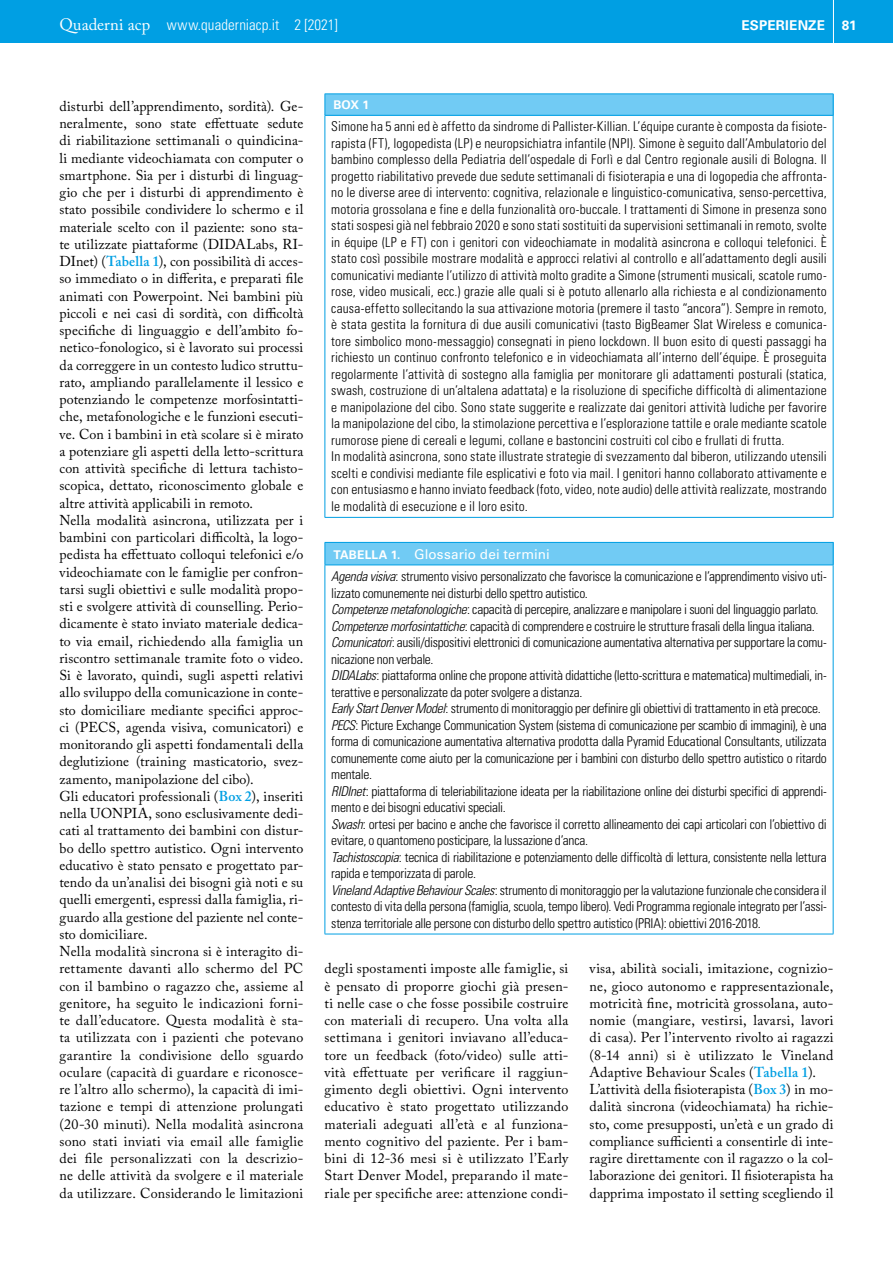
<style>
.page{position:relative;width:893px;height:1263px;background:#fff}
.page>*{position:absolute;margin:0;border:0;box-sizing:border-box;transform-origin:0 0}
.t1{font:300 condensed 15px "Univers LT Std";letter-spacing:.005em;color:#fff}
.t2{font:14.25px/17.2px "Adobe Caslon Pro";letter-spacing:.015em;color:#000}
.t3{font:300 condensed 13.5px/16.5px "Univers LT Std";color:#000}
.t4{font:300 condensed 13.5px/16.5px "Univers LT Std";letter-spacing:-.02em;color:#000}
.t5{font:700 13.5px "Univers LT Std";color:#fff}
.t6{font:700 12px "Univers LT Std";color:#fff}
.s1{font-family:"Adobe Caslon Pro";font-weight:400;font-stretch:normal;font-size:16.5px}
.s2{font-style:inherit}
.s3{font-weight:600;color:#009fe3}
.s4{font-weight:700;font-stretch:normal;font-size:12px;color:#fff}
.s5{font-weight:400;font-stretch:normal;color:#fff}
.s6{font-style:italic}
</style>
<div class="page">
<div style="left:0;top:0;width:893px;height:43px;background:#009fe3"></div>
<hr style="left:833px;top:0;width:1px;height:48px;background:#fff">
<div style="left:325px;top:94px;width:508px;height:21px;background:#71cbf4"></div>
<hr style="left:325px;top:116px;width:1px;height:401px;background:#009fe3">
<hr style="left:833px;top:116px;width:1px;height:401px;background:#009fe3">
<hr style="left:325px;top:517px;width:508px;height:1px;background:#009fe3">
<hr style="left:325px;top:94px;width:508px;height:1px;background:#009fe3">
<svg style="left:325px;top:94px;width:1px;height:21px"></svg>
<svg style="left:833px;top:94px;width:1px;height:21px"></svg>
<hr style="left:325px;top:115px;width:508px;height:1px;background:#009fe3">
<div style="left:325px;top:542px;width:508px;height:23px;background:#71cbf4"></div>
<hr style="left:325px;top:565px;width:1px;height:369px;background:#009fe3">
<hr style="left:833px;top:565px;width:1px;height:369px;background:#009fe3">
<hr style="left:325px;top:934px;width:508px;height:1px;background:#009fe3">
<hr style="left:325px;top:542px;width:508px;height:1px;background:#009fe3">
<svg style="left:325px;top:543px;width:1px;height:22px"></svg>
<svg style="left:833px;top:543px;width:1px;height:22px"></svg>
<hr style="left:325px;top:565px;width:508px;height:1px;background:#009fe3">
<p class="t1" style="left:60px;top:15px;width:280px"><span class="s1">Quaderni acp</span> www.quaderniacp.it <span class="s2">2 [2021]</span></p>
<p class="t5" style="left:741px;top:17px;width:18px">ESPERIENZE</p>
<p class="t5" style="left:842px;top:17px;width:16px">81</p>
<p class="t2" style="left:60px;top:97px;width:245px">disturbi dell’apprendimento, sordità). Ge&shy;neralmente, sono state effettuate sedute di riabilitazione settimanali o quindicina&shy;li mediante videochiamata con computer o smartphone. Sia per i disturbi di linguag&shy;gio che per i disturbi di apprendimento è stato possibile condividere lo schermo e il materiale scelto con il paziente: sono sta&shy;te utilizzate piattaforme (DIDALabs, RI-DInet) (<span class="s3">Tabella 1</span>), con possibilità di acces&shy;so immediato o in differita, e preparati file animati con Powerpoint. Nei bambini più piccoli e nei casi di sordità, con difficoltà specifiche di linguaggio e dell’ambito fo&shy;netico-fonologico, si è lavorato sui processi da correggere in un contesto ludico struttu&shy;rato, ampliando parallelamente il lessico e potenziando le competenze morfosintatti&shy;che, metafonologiche e le funzioni esecuti&shy;ve. Con i bambini in età scolare si è mirato a potenziare gli aspetti della letto-scrittura con attività specifiche di lettura tachisto&shy;scopica, dettato, riconoscimento globale e altre attività applicabili in remoto.<br>Nella modalità asincrona, utilizzata per i bambini con particolari difficoltà, la logo&shy;pedista ha effettuato colloqui telefonici e/o videochiamate con le famiglie per confron&shy;tarsi sugli obiettivi e sulle modalità propo&shy;sti e svolgere attività di counselling. Perio&shy;dicamente è stato inviato materiale dedica&shy;to via email, richiedendo alla famiglia un riscontro settimanale tramite foto o video.<br>Si è lavorato, quindi, sugli aspetti relativi allo sviluppo della comunicazione in conte&shy;sto domiciliare mediante specifici approc&shy;ci (PECS, agenda visiva, comunicatori) e monitorando gli aspetti fondamentali della deglutizione (training masticatorio, svez&shy;zamento, manipolazione del cibo).<br>Gli educatori professionali (<span class="s3">Box 2</span>), inseriti nella UONPIA, sono esclusivamente dedi&shy;cati al trattamento dei bambini con distur&shy;bo dello spettro autistico. Ogni intervento educativo è stato pensato e progettato par&shy;tendo da un’analisi dei bisogni già noti e su quelli emergenti, espressi dalla famiglia, ri&shy;guardo alla gestione del paziente nel conte&shy;sto domiciliare.<br>Nella modalità sincrona si è interagito di&shy;rettamente davanti allo schermo del PC con il bambino o ragazzo che, assieme al genitore, ha seguito le indicazioni forni&shy;te dall’educatore. Questa modalità è sta&shy;ta utilizzata con i pazienti che potevano garantire la condivisione dello sguardo oculare (capacità di guardare e riconosce&shy;re l’altro allo schermo), la capacità di imi&shy;tazione e tempi di attenzione prolungati (20-30 minuti). Nella modalità asincrona sono stati inviati via email alle famiglie dei file personalizzati con la descrizio&shy;ne delle attività da svolgere e il materiale da utilizzare. Considerando le limitazioni</p>
<p class="t6" style="left:333px;top:98px;width:37px">BOX 1</p>
<p class="t3" style="left:331px;top:118px;width:497px">Simone ha 5 anni ed è affetto da sindrome di Pallister-Killian. L’équipe curante è composta da fisiote&shy;rapista (FT), logopedista (LP) e neuropsichiatra infantile (NPI). Simone è seguito dall’Ambulatorio del bambino complesso della Pediatria dell’ospedale di Forlì e dal Centro regionale ausili di Bologna. Il progetto riabilitativo prevede due sedute settimanali di fisioterapia e una di logopedia che affronta&shy;no le diverse aree di intervento: cognitiva, relazionale e linguistico-comunicativa, senso-percettiva, motoria grossolana e fine e della funzionalità oro-buccale. I trattamenti di Simone in presenza sono stati sospesi già nel febbraio 2020 e sono stati sostituiti da supervisioni settimanali in remoto, svolte in équipe (LP e FT) con i genitori con videochiamate in modalità asincrona e colloqui telefonici. È stato così possibile mostrare modalità e approcci relativi al controllo e all’adattamento degli ausili comunicativi mediante l’utilizzo di attività molto gradite a Simone (strumenti musicali, scatole rumo&shy;rose, video musicali, ecc.) grazie alle quali si è potuto allenarlo alla richiesta e al condizionamento causa-effetto sollecitando la sua attivazione motoria (premere il tasto “ancora”). Sempre in remoto, è stata gestita la fornitura di due ausili comunicativi (tasto BigBeamer Slat Wireless e comunica&shy;tore simbolico mono-messaggio) consegnati in pieno lockdown. Il buon esito di questi passaggi ha richiesto un continuo confronto telefonico e in videochiamata all’interno dell’équipe. È proseguita regolarmente l’attività di sostegno alla famiglia per monitorare gli adattamenti posturali (statica, swash, costruzione di un’altalena adattata) e la risoluzione di specifiche difficoltà di alimentazione e manipolazione del cibo. Sono state suggerite e realizzate dai genitori attività ludiche per favorire la manipolazione del cibo, la stimolazione percettiva e l’esplorazione tattile e orale mediante scatole rumorose piene di cereali e legumi, collane e bastoncini costruiti col cibo e frullati di frutta.<br>In modalità asincrona, sono state illustrate strategie di svezzamento dal biberon, utilizzando utensili scelti e condivisi mediante file esplicativi e foto via mail. I genitori hanno collaborato attivamente e con entusiasmo e hanno inviato feedback (foto, video, note audio) delle attività realizzate, mostrando le modalità di esecuzione e il loro esito.</p>
<p class="t4" style="left:331px;top:543px;width:497px;line-height:22.5px"><span class="s4">TABELLA 1.</span> <span class="s5">Glossario dei termini<br></span><span class="s6">Agenda visiva</span>: strumento visivo personalizzato che favorisce la comunicazione e l’apprendimento visivo uti-</p>
<p class="t4" style="left:331px;top:585px;width:497px">lizzato comunemente nei disturbi dello spettro autistico.<br><span class="s6">Competenze metafonologiche</span>: capacità di percepire, analizzare e manipolare i suoni del linguaggio parlato.<br><span class="s6">Competenze morfosintattiche</span>: capacità di comprendere e costruire le strutture frasali della lingua italiana.<br><span class="s6">Comunicatori</span>: ausili/dispositivi elettronici di comunicazione aumentativa alternativa per supportare la comu&shy;nicazione non verbale.<br><span class="s6">DIDALabs</span>: piattaforma online che propone attività didattiche (letto-scrittura e matematica) multimediali, in&shy;terattive e personalizzate da poter svolgere a distanza.<br><span class="s6">Early Start Denver Model</span>: strumento di monitoraggio per definire gli obiettivi di trattamento in età precoce.<br><span class="s6">PECS</span>: Picture Exchange Communication System (sistema di comunicazione per scambio di immagini), è una forma di comunicazione aumentativa alternativa prodotta dalla Pyramid Educational Consultants, utilizzata comunemente come aiuto per la comunicazione per i bambini con disturbo dello spettro autistico o ritardo mentale.<br><span class="s6">RIDInet</span>: piattaforma di teleriabilitazione ideata per la riabilitazione online dei disturbi specifici di apprendi&shy;mento e dei bisogni educativi speciali.<br><span class="s6">Swash</span>: ortesi per bacino e anche che favorisce il corretto allineamento dei capi articolari con l’obiettivo di evitare, o quantomeno posticipare, la lussazione d’anca.<br><span class="s6">Tachistoscopia</span>: tecnica di riabilitazione e potenziamento delle difficoltà di lettura, consistente nella lettura rapida e temporizzata di parole.<br><span class="s6">Vineland Adaptive Behaviour Scales</span>: strumento di monitoraggio per la valutazione funzionale che considera il contesto di vita della persona (famiglia, scuola, tempo libero). Vedi Programma regionale integrato per l’assi&shy;stenza territoriale alle persone con disturbo dello spettro autistico (PRIA): obiettivi 2016-2018.</p>
<p class="t2" style="left:325px;top:960px;width:245px;text-align:justify">degli spostamenti imposte alle famiglie, si è pensato di proporre giochi già presen&shy;ti nelle case o che fosse possibile costruire con materiali di recupero. Una volta alla settimana i genitori inviavano all’educa&shy;tore un feedback (foto/video) sulle atti&shy;vità effettuate per verificare il raggiun&shy;gimento degli obiettivi. Ogni intervento educativo è stato progettato utilizzando materiali adeguati all’età e al funziona&shy;mento cognitivo del paziente. Per i bam&shy;bini di 12-36 mesi si è utilizzato l’Early Start Denver Model, preparando il mate&shy;riale per specifiche aree: attenzione condi-</p>
<p class="t2" style="left:590px;top:960px;width:245px">visa, abilità sociali, imitazione, cognizio&shy;ne, gioco autonomo e rappresentazionale, motricità fine, motricità grossolana, auto&shy;nomie (mangiare, vestirsi, lavarsi, lavori di casa). Per l’intervento rivolto ai ragazzi (8-14 anni) si è utilizzato le Vineland Adaptive Behaviour Scales (<span class="s3">Tabella 1</span>).<br>L’attività della fisioterapista (<span class="s3">Box 3</span>) in mo&shy;dalità sincrona (videochiamata) ha richie&shy;sto, come presupposti, un’età e un grado di compliance sufficienti a consentirle di inte&shy;ragire direttamente con il ragazzo o la col&shy;laborazione dei genitori. Il fisioterapista ha dapprima impostato il setting scegliendo il</p>
</div>
